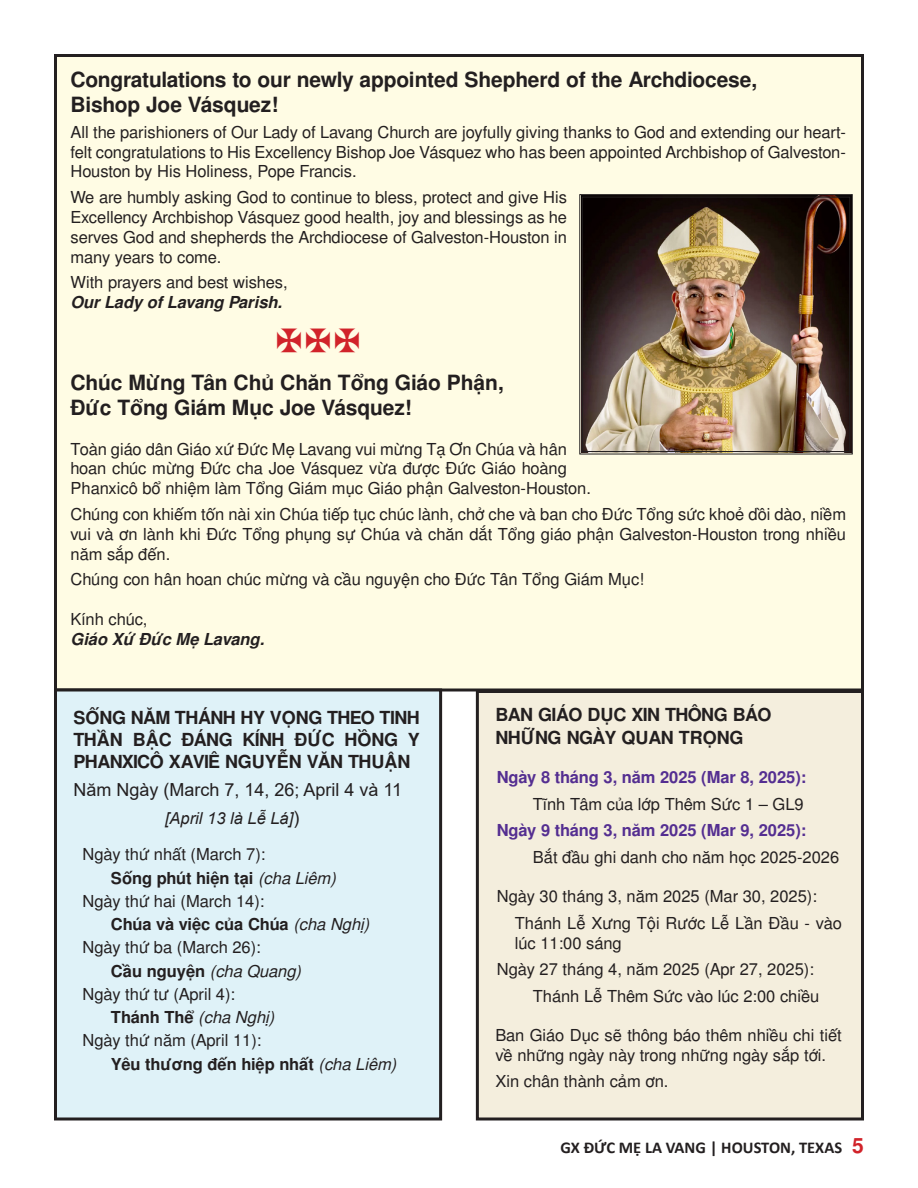
<style>
.page{position:relative;width:918px;height:1188px;background:#fff}
.page>*{position:absolute;margin:0;border:0;box-sizing:border-box;transform-origin:0 0}
.t1{font:27px "liturgy";color:#d1232a}
.t2{font:700 21px "Free Sans";letter-spacing:-.01em;color:#231f20}
.t3{font:700 18px/21.6px "Free Sans";letter-spacing:-.02em;color:#231f20;text-align:justify}
.t4{font:18px "Arial";color:#231f20}
.t5{font:16.5px/19.8px "Free Sans";color:#231f20;text-align:justify}
.t6{font:700 16.5px "Free Sans";color:#231f20}
.t7{font:700 16.5px "Free Sans";letter-spacing:-.01em;color:#542e91}
.t8{font:italic 700 16.5px "Free Sans";color:#231f20}
.t9{font:italic 16.5px "Free Sans";color:#231f20}
.t10{font:700 16.5px "Calibri";color:#231f20}
.t11{font:italic 16.5px "Arial";color:#231f20}
.s1{font-style:normal;font-size:18px}
.s2{font-weight:400;font-style:italic}
.s3{font-weight:700;font-style:normal}
.s4{font-family:"Free Sans";font-size:21px;color:#d1232a}
</style>
<div class="page">
<div style="left:56px;top:56px;width:806px;height:634px;background:#fffce4"></div>
<img style="left:579px;top:194px;width:274px;height:261px">
<div style="left:582px;top:197px;width:268px;height:255px;border:1px solid #231f20"></div>
<div style="left:55px;top:690px;width:386px;height:429px;background:#dff2f8"></div>
<div style="left:54px;top:688px;width:388px;height:432px;border:3px solid #231f20"></div>
<div style="left:477px;top:692px;width:386px;height:427px;background:#f4eedd"></div>
<div style="left:476px;top:690px;width:388px;height:430px;border:3px solid #231f20"></div>
<p class="t2" style="left:70px;top:64px;width:688px">Congratulations to our newly appointed Shepherd of the Archdiocese,</p>
<p class="t2" style="left:70px;top:89px;width:209px">Bishop Joe Vásquez!</p>
<p class="t5" style="left:70px;top:123px;width:777px">All the parishioners of Our Lady of Lavang Church are joyfully giving thanks to God and extending our heart&shy;felt congratulations to His Excellency Bishop Joe Vásquez who has been appointed Archbishop of Galveston-Houston by His Holiness, Pope Francis.</p>
<p class="t5" style="left:70px;top:188px;width:498px">We are humbly asking God to continue to bless, protect and give His Excellency Archbishop Vásquez good health, joy and blessings as he serves God and shepherds the Archdiocese of Galveston-Houston in many years to come.</p>
<p class="t5" style="left:70px;top:274px;width:219px">With prayers and best wishes,</p>
<p class="t8" style="left:70px;top:290px;width:213px">Our Lady of Lavang Parish.</p>
<p class="t1" style="left:276px;top:325px;width:86px">+++</p>
<p class="t2" style="left:70px;top:367px;width:435px">Chúc Mừng Tân Chủ Chăn Tổng Giáo Phận,</p>
<p class="t2" style="left:70px;top:392px;width:343px">Đức Tổng Giám Mục Joe Vásquez!</p>
<p class="t5" style="left:70px;top:440px;width:522px;text-align:left">Toàn giáo dân Giáo xứ Đức Mẹ Lavang vui mừng Tạ Ơn Chúa và hân hoan chúc mừng Đức cha Joe Vásquez vừa được Đức Giáo hoàng<br>Phanxicô bổ nhiệm làm Tổng Giám mục Giáo phận Galveston-Houston.</p>
<p class="t5" style="left:70px;top:505px;width:777px">Chúng con khiếm tốn nài xin Chúa tiếp tục chúc lành, chở che và ban cho Đức Tổng sức khoẻ dồi dào, niềm vui và ơn lành khi Đức Tổng phụng sự Chúa và chăn dắt Tổng giáo phận Galveston-Houston trong nhiều năm sắp đến.</p>
<p class="t5" style="left:70px;top:571px;width:575px">Chúng con hân hoan chúc mừng và cầu nguyện cho Đức Tân Tổng Giám Mục!</p>
<p class="t5" style="left:70px;top:610px;width:79px">Kính chúc,</p>
<p class="t8" style="left:70px;top:627px;width:195px">Giáo Xứ Đức Mẹ Lavang.</p>
<p class="t3" style="left:73px;top:708px;width:348px">SỐNG NĂM THÁNH HY VỌNG THEO TINH THẦN BẬC ĐÁNG KÍNH ĐỨC HỒNG Y PHANXICÔ XAVIÊ NGUYỄN VĂN THUẬN</p>
<p class="t4" style="left:73px;top:777px;width:330px">Năm Ngày (March 7, 14, 26; April 4 và 11</p>
<p class="t11" style="left:165px;top:808px;width:136px">[April 13 là Lễ Lá]<span class="s1">)</span></p>
<p class="t5" style="left:82px;top:846px;width:184px">Ngày thứ nhất (March 7):</p>
<p class="t6" style="left:111px;top:866px;width:226px">Sống phút hiện tại <span class="s2">(cha Liêm)</span></p>
<p class="t5" style="left:82px;top:892px;width:184px">Ngày thứ hai (March 14):</p>
<p class="t6" style="left:111px;top:912px;width:260px">Chúa và việc của Chúa <span class="s2">(cha Nghị)</span></p>
<p class="t5" style="left:82px;top:939px;width:180px">Ngày thứ ba (March 26):</p>
<p class="t9" style="left:111px;top:959px;width:192px"><span class="s3">Cầu nguyện</span> (cha Quang)</p>
<p class="t5" style="left:82px;top:985px;width:154px">Ngày thứ tư (April 4):</p>
<p class="t9" style="left:111px;top:1005px;width:165px"><span class="s3">Thánh Thể</span> (cha Nghị)</p>
<p class="t5" style="left:82px;top:1032px;width:180px">Ngày thứ năm (April 11):</p>
<p class="t6" style="left:111px;top:1052px;width:287px">Yêu thương đến hiệp nhất <span class="s2">(cha Liêm)</span></p>
<p class="t3" style="left:495px;top:704px;width:278px">BAN GIÁO DỤC XIN THÔNG BÁO</p>
<p class="t3" style="left:495px;top:728px;width:250px">NHỮNG NGÀY QUAN TRỌNG</p>
<p class="t7" style="left:497px;top:766px;width:311px">Ngày 8 tháng 3, năm 2025 (Mar 8, 2025):</p>
<p class="t5" style="left:533px;top:795px;width:272px">Tĩnh Tâm của lớp Thêm Sức 1 – GL9</p>
<p class="t7" style="left:497px;top:819px;width:311px">Ngày 9 tháng 3, năm 2025 (Mar 9, 2025):</p>
<p class="t5" style="left:533px;top:848px;width:308px">Bắt đầu ghi danh cho năm học 2025-2026</p>
<p class="t5" style="left:497px;top:888px;width:322px">Ngày 30 tháng 3, năm 2025 (Mar 30, 2025):</p>
<p class="t5" style="left:515px;top:914px;width:328px">Thánh Lễ Xưng Tội Rước Lễ Lần Đầu - vào lúc 11:00 sáng</p>
<p class="t5" style="left:497px;top:960px;width:319px">Ngày 27 tháng 4, năm 2025 (Apr 27, 2025):</p>
<p class="t5" style="left:533px;top:987px;width:288px">Thánh Lễ Thêm Sức vào lúc 2:00 chiều</p>
<p class="t5" style="left:495px;top:1026px;width:348px">Ban Giáo Dục sẽ thông báo thêm nhiều chi tiết về những ngày này trong những ngày sắp tới.</p>
<p class="t5" style="left:495px;top:1073px;width:175px">Xin chân thành cảm ơn.</p>
<p class="t10" style="left:560px;top:1136px;width:305px">GX ĐỨC MẸ LA VANG | HOUSTON, TEXAS <span class="s4">5</span></p>
</div>
